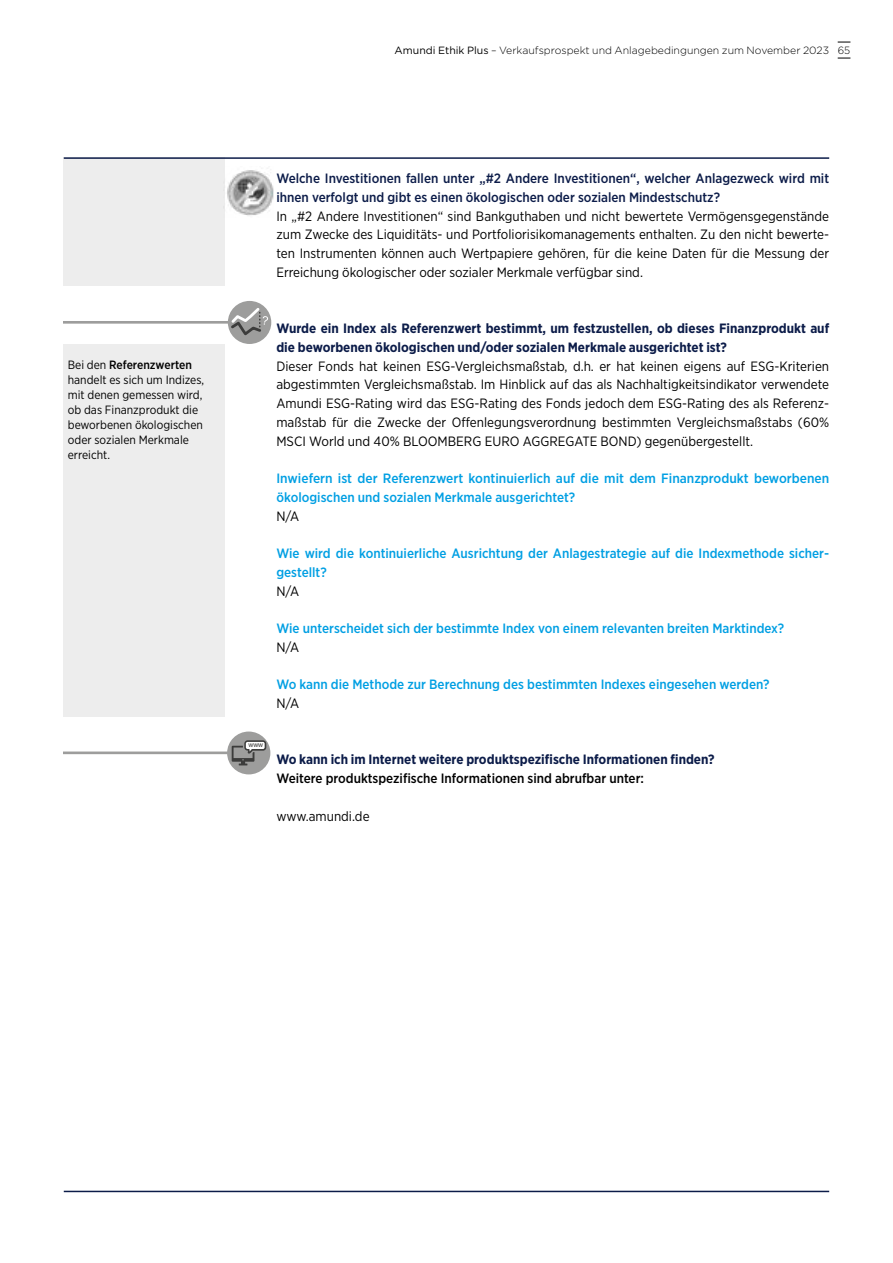
<style>
.page{position:relative;width:893px;height:1263px;background:#fff}
.page>*{position:absolute;margin:0;border:0;box-sizing:border-box;transform-origin:0 0}
.t1{font:13.5px/18.8px "Gotham Narrow";color:#000;text-align:justify}
.t2{font:500 13.5px/18.8px "Gotham Narrow";color:#009fe3}
.t3{font:700 13.5px/18.8px "Gotham Narrow";color:#0c1c49}
.t4{font:500 13.5px/18.8px "Gotham Narrow";color:#0c1c49}
.t5{font:500 13.5px "Gotham Narrow";color:#000}
.t6{font:12px/15px "Gotham Narrow";color:#000}
.t7{font:300 10.5px "Gotham";color:#000}
.t8{font:6.9px "Arial";color:#3c3c3b}
.s1{font-weight:400}
.s2{font-weight:500}
</style>
<div class="page">
<svg style="left:838px;top:42px;width:12px;height:1px"></svg>
<svg style="left:838px;top:58px;width:12px;height:1px"></svg>
<div style="left:64px;top:157px;width:161px;height:129px;background:#ededed"></div>
<div style="left:227px;top:731px;width:43px;height:43px;background:#9d9d9c;border-radius:50%"></div>
<svg style="left:232px;top:740px;width:34px;height:25px"></svg>
<hr style="left:64px;top:751px;width:164px;height:3px;background:#9d9d9c">
<hr style="left:64px;top:1191px;width:765px;height:1px;background:#0c1c49">
<hr style="left:64px;top:157px;width:765px;height:2px;background:#0c1c49">
<div style="left:64px;top:345px;width:161px;height:372px;background:#ededed"></div>
<div style="left:228px;top:301px;width:43px;height:43px;background:#9d9d9c;border-radius:50%"></div>
<svg style="left:229px;top:305px;width:39px;height:33px"></svg>
<hr style="left:64px;top:321px;width:164px;height:3px;background:#9d9d9c">
<img style="left:227px;top:170px;width:46px;height:46px">
<p class="t7" style="left:395px;top:45px;width:457px"><span class="s1">Amundi Ethik Plus</span> – Verkaufsprospekt und Anlagebedingungen zum November 2023 65</p>
<p class="t6" style="left:68px;top:357px;width:138px">Bei den <span class="s2">Referenzwerten </span>handelt es sich um Indizes, mit denen gemessen wird, ob das Finanzprodukt die beworbenen ökologischen oder sozialen Merkmale erreicht.</p>
<p class="t4" style="left:276px;top:169px;width:554px">Welche Investitionen fallen unter „#2 Andere Investitionen“, welcher Anlagezweck wird mit ihnen verfolgt und gibt es einen ökologischen oder sozialen Mindestschutz?</p>
<p class="t1" style="left:276px;top:206px;width:554px">In „#2 Andere Investitionen“ sind Bankguthaben und nicht bewertete Vermögensgegenstände zum Zwecke des Liquiditäts- und Portfoliorisikomanagements enthalten. Zu den nicht bewerte&shy;ten Instrumenten können auch Wertpapiere gehören, für die keine Daten für die Messung der Erreichung ökologischer oder sozialer Merkmale verfügbar sind.</p>
<p class="t3" style="left:276px;top:319px;width:554px">Wurde ein Index als Referenzwert bestimmt, um festzustellen, ob dieses Finanzprodukt auf die beworbenen ökologischen und/oder sozialen Merkmale ausgerichtet ist?</p>
<p class="t1" style="left:276px;top:356px;width:554px">Dieser Fonds hat keinen ESG-Vergleichsmaßstab, d.h. er hat keinen eigens auf ESG-Kriterien abgestimmten Vergleichsmaßstab. Im Hinblick auf das als Nachhaltigkeitsindikator verwendete Amundi ESG-Rating wird das ESG-Rating des Fonds jedoch dem ESG-Rating des als Referenz&shy;maßstab für die Zwecke der Offenlegungsverordnung bestimmten Vergleichsmaßstabs (60% MSCI World und 40% BLOOMBERG EURO AGGREGATE BOND) gegenübergestellt.</p>
<p class="t2" style="left:276px;top:469px;width:554px">Inwiefern ist der Referenzwert kontinuierlich auf die mit dem Finanzprodukt beworbenen ökologischen und sozialen Merkmale ausgerichtet?</p>
<p class="t1" style="left:276px;top:506px;width:24px">N/A</p>
<p class="t2" style="left:276px;top:544px;width:553px">Wie wird die kontinuierliche Ausrichtung der Anlagestrategie auf die Indexmethode sicher&shy;gestellt?</p>
<p class="t1" style="left:276px;top:581px;width:24px">N/A</p>
<p class="t2" style="left:276px;top:619px;width:509px">Wie unterscheidet sich der bestimmte Index von einem relevanten breiten Marktindex?</p>
<p class="t1" style="left:276px;top:637px;width:24px">N/A</p>
<p class="t2" style="left:276px;top:675px;width:495px">Wo kann die Methode zur Berechnung des bestimmten Indexes eingesehen werden?</p>
<p class="t1" style="left:276px;top:694px;width:24px">N/A</p>
<p class="t8" style="left:249px;top:740px;width:16px">www</p>
<p class="t3" style="left:276px;top:750px;width:440px">Wo kann ich im Internet weitere produktspezifische Informationen finden?</p>
<p class="t5" style="left:276px;top:770px;width:369px">Weitere produktspezifische Informationen sind abrufbar unter:</p>
<p class="t1" style="left:276px;top:806px;width:95px">www.amundi.de</p>
</div>
